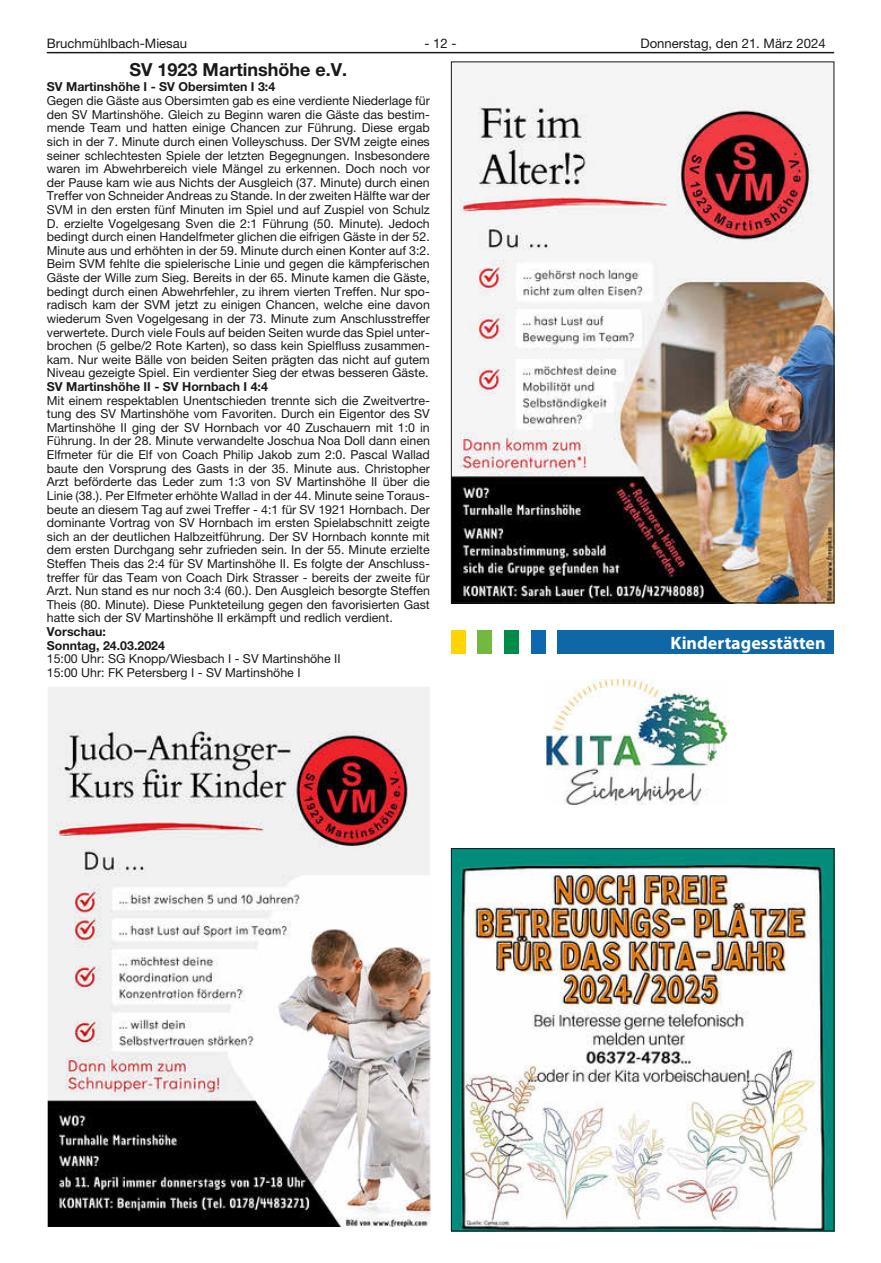
<style>
.page{position:relative;width:881px;height:1263px;background:#fff}
.page>*{position:absolute;margin:0;border:0;box-sizing:border-box;transform-origin:0 0}
.t1{font:700 18px "Helvetica Neue LT";color:#1a1a18}
.t2{font:700 18px "Myriad Pro";color:#fff}
.t3{font:13.2px "Helvetica Neue LT";color:#1a1a18}
.t4{font:12.3px/13.6px "Helvetica Neue LT";color:#1a1a18;text-align:justify}
.t5{font:700 12.3px/13.6px "Helvetica Neue LT";color:#1a1a18}
</style>
<div class="page">
<hr style="left:47px;top:52px;width:786px;height:1px;background:#1a1a18">
<img style="left:453px;top:97px;width:378px;height:504px">
<div style="left:557px;top:630px;width:276px;height:24px;background:#0f67a6"></div>
<div style="left:451px;top:630px;width:14px;height:24px;background:#ffd400"></div>
<div style="left:477px;top:630px;width:14px;height:24px;background:#74b841"></div>
<div style="left:504px;top:630px;width:14px;height:24px;background:#008c48"></div>
<div style="left:531px;top:630px;width:14px;height:24px;background:#0d67b1"></div>
<img style="left:546px;top:679px;width:181px;height:126px">
<img style="left:453px;top:850px;width:378px;height:379px">
<div style="left:451px;top:848px;width:382px;height:383px;border:1px solid #1a1a18"></div>
<img style="left:49px;top:688px;width:379px;height:538px">
<p class="t3" style="left:47px;top:35px;width:142px">Bruchmühlbach-Miesau</p>
<p class="t3" style="left:424px;top:35px;width:34px">- 12 -</p>
<p class="t3" style="left:640px;top:35px;width:187px">Donnerstag, den 21. März 2024</p>
<h1 class="t1" style="left:129px;top:58px;width:219px">SV 1923 Martinshöhe e.V.</h1>
<p class="t5" style="left:47px;top:80px;width:230px">SV Martinshöhe I - SV Obersimten I 3:4</p>
<p class="t4" style="left:47px;top:94px;width:384px">Gegen die Gäste aus Obersimten gab es eine verdiente Niederlage für den SV Martinshöhe. Gleich zu Beginn waren die Gäste das bestim&shy;mende Team und hatten einige Chancen zur Führung. Diese ergab sich in der 7. Minute durch einen Volleyschuss. Der SVM zeigte eines seiner schlechtesten Spiele der letzten Begegnungen. Insbesondere waren im Abwehrbereich viele Mängel zu erkennen. Doch noch vor der Pause kam wie aus Nichts der Ausgleich (37. Minute) durch einen Treffer von Schneider Andreas zu Stande. In der zweiten Hälfte war der SVM in den ersten fünf Minuten im Spiel und auf Zuspiel von Schulz D. erzielte Vogelgesang Sven die 2:1 Führung (50. Minute). Jedoch bedingt durch einen Handelfmeter glichen die eifrigen Gäste in der 52.<br>Minute aus und erhöhten in der 59. Minute durch einen Konter auf 3:2.<br>Beim SVM fehlte die spielerische Linie und gegen die kämpferischen Gäste der Wille zum Sieg. Bereits in der 65. Minute kamen die Gäste, bedingt durch einen Abwehrfehler, zu ihrem vierten Treffen. Nur spo&shy;radisch kam der SVM jetzt zu einigen Chancen, welche eine davon wiederum Sven Vogelgesang in der 73. Minute zum Anschlusstreffer verwertete. Durch viele Fouls auf beiden Seiten wurde das Spiel unter&shy;brochen (5 gelbe/2 Rote Karten), so dass kein Spielfluss zusammen&shy;kam. Nur weite Bälle von beiden Seiten prägten das nicht auf gutem Niveau gezeigte Spiel. Ein verdienter Sieg der etwas besseren Gäste.</p>
<p class="t5" style="left:47px;top:379px;width:222px">SV Martinshöhe II - SV Hornbach I 4:4</p>
<p class="t4" style="left:47px;top:393px;width:384px">Mit einem respektablen Unentschieden trennte sich die Zweitvertre&shy;tung des SV Martinshöhe vom Favoriten. Durch ein Eigentor des SV Martinshöhe II ging der SV Hornbach vor 40 Zuschauern mit 1:0 in Führung. In der 28. Minute verwandelte Joschua Noa Doll dann einen Elfmeter für die Elf von Coach Philip Jakob zum 2:0. Pascal Wallad baute den Vorsprung des Gasts in der 35. Minute aus. Christopher Arzt beförderte das Leder zum 1:3 von SV Martinshöhe II über die Linie (38.). Per Elfmeter erhöhte Wallad in der 44. Minute seine Toraus&shy;beute an diesem Tag auf zwei Treffer - 4:1 für SV 1921 Hornbach. Der dominante Vortrag von SV Hornbach im ersten Spielabschnitt zeigte sich an der deutlichen Halbzeitführung. Der SV Hornbach konnte mit dem ersten Durchgang sehr zufrieden sein. In der 55. Minute erzielte Steffen Theis das 2:4 für SV Martinshöhe II. Es folgte der Anschluss&shy;treffer für das Team von Coach Dirk Strasser - bereits der zweite für Arzt. Nun stand es nur noch 3:4 (60.). Den Ausgleich besorgte Steffen Theis (80. Minute). Diese Punkteteilung gegen den favorisierten Gast hatte sich der SV Martinshöhe II erkämpft und redlich verdient.</p>
<p class="t5" style="left:47px;top:624px;width:120px">Vorschau:<br>Sonntag, 24.03.2024</p>
<p class="t4" style="left:47px;top:652px;width:295px">15:00 Uhr: SG Knopp/Wiesbach I - SV Martinshöhe II<br>15:00 Uhr: FK Petersberg I - SV Martinshöhe I</p>
<h1 class="t2" style="left:670px;top:631px;width:156px">Kindertagesstätten</h1>
</div>
